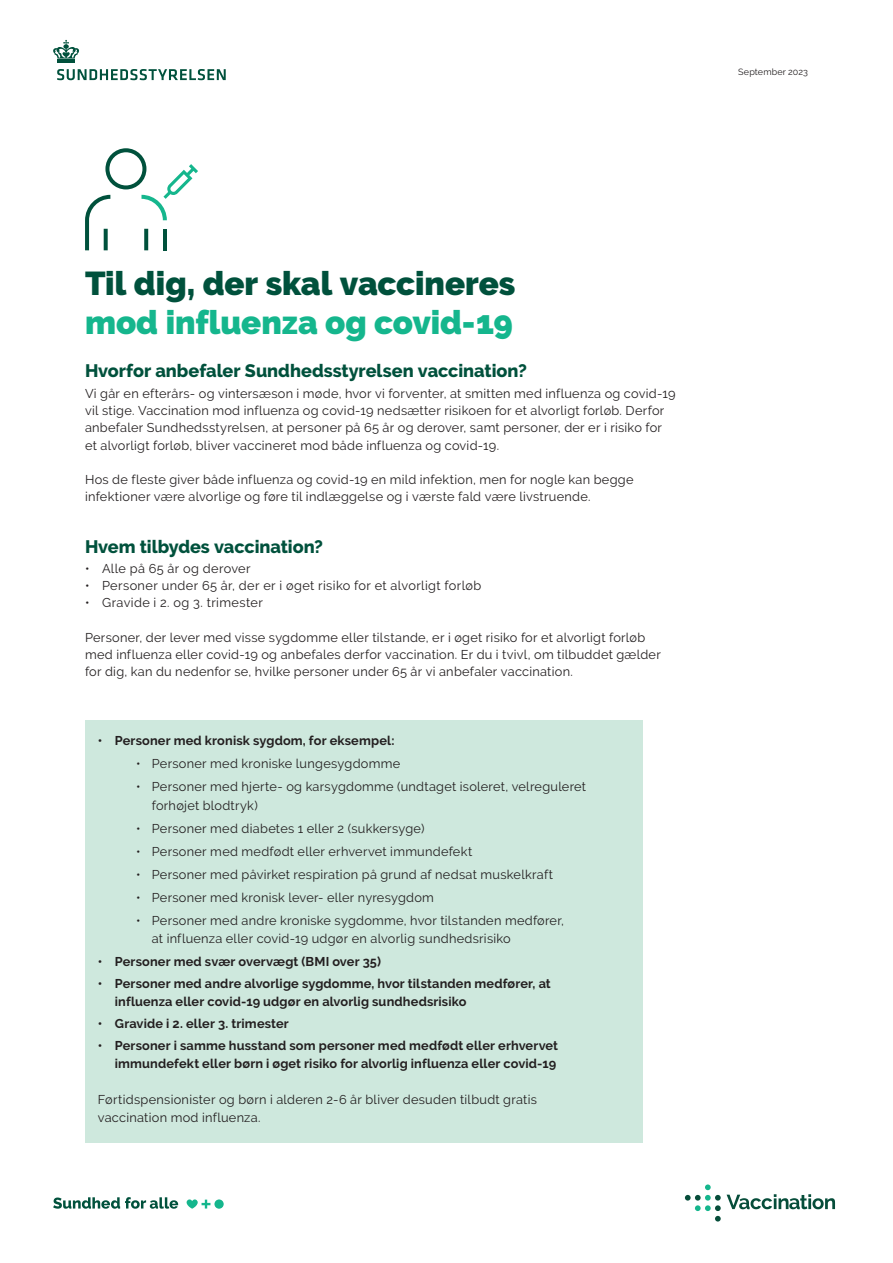
<style>
.page{position:relative;width:893px;height:1263px;background:#fff}
.page>*{position:absolute;margin:0;border:0;box-sizing:border-box;transform-origin:0 0}
.t1{font:900 33px/39px "Raleway";color:#00513c}
.t2{font:800 18px "Raleway";color:#00513c}
.t3{font:12.75px/17.2px "Raleway";letter-spacing:.02em;color:#231f20}
.t4{font:700 12.75px/18px "Raleway";letter-spacing:.01em;color:#231f20}
.t5{font:9px "Raleway";letter-spacing:.015em;color:#231f20}
.s1{color:#15b68d}
</style>
<div class="page">
<hr style="left:57px;top:59px;width:18px;height:4px;background:#00513c">
<svg style="left:53px;top:40px;width:26px;height:19px"></svg>
<svg style="left:57px;top:69px;width:169px;height:11px"></svg>
<svg style="left:53px;top:1197px;width:125px;height:12px"></svg>
<svg style="left:187px;top:1199px;width:37px;height:10px"></svg>
<svg style="left:727px;top:1194px;width:108px;height:15px"></svg>
<svg style="left:685px;top:1184px;width:36px;height:37px"></svg>
<svg style="left:85px;top:148px;width:113px;height:102px"></svg>
<div style="left:85px;top:720px;width:558px;height:423px;background:#cee8dd"></div>
<p class="t5" style="left:738px;top:67px;width:71px">September 2023</p>
<h1 class="t1" style="left:85px;top:264px;width:432px">Til dig, der skal vaccineres <span class="s1">mod influenza og covid-19</span></h1>
<h2 class="t2" style="left:85px;top:360px;width:443px">Hvorfor anbefaler Sundhedsstyrelsen vaccination?</h2>
<p class="t3" style="left:85px;top:385px;width:592px">Vi går en efterårs- og vintersæson i møde, hvor vi forventer, at smitten med influenza og covid-19 vil stige. Vaccination mod influenza og covid-19 nedsætter risikoen for et alvorligt forløb. Derfor anbefaler Sundhedsstyrelsen, at personer på 65 år og derover, samt personer, der er i risiko for et alvorligt forløb, bliver vaccineret mod både influenza og covid-19.</p>
<p class="t3" style="left:85px;top:471px;width:550px">Hos de fleste giver både influenza og covid-19 en mild infektion, men for nogle kan begge infektioner være alvorlige og føre til indlæggelse og i værste fald være livstruende.</p>
<h2 class="t2" style="left:85px;top:537px;width:240px">Hvem tilbydes vaccination?</h2>
<p class="t3" style="left:85px;top:560px;width:167px">• Alle på 65 år og derover</p>
<p class="t3" style="left:85px;top:577px;width:398px">• Personer under 65 år, der er i øget risiko for et alvorligt forløb</p>
<p class="t3" style="left:85px;top:594px;width:179px">• Gravide i 2. og 3. trimester</p>
<p class="t3" style="left:85px;top:629px;width:577px">Personer, der lever med visse sygdomme eller tilstande, er i øget risiko for et alvorligt forløb med influenza eller covid-19 og anbefales derfor vaccination. Er du i tvivl, om tilbuddet gælder for dig, kan du nedenfor se, hvilke personer under 65 år vi anbefaler vaccination.</p>
<p class="t4" style="left:98px;top:731px;width:298px">• Personer med kronisk sygdom, for eksempel:</p>
<p class="t3" style="left:136px;top:755px;width:266px">• Personer med kroniske lungesygdomme</p>
<p class="t3" style="left:152px;top:777px;width:436px;line-height:18.8px;text-indent:-16px">• Personer med hjerte- og karsygdomme (undtaget isoleret, velreguleret forhøjet blodtryk)</p>
<p class="t3" style="left:136px;top:819px;width:290px">• Personer med diabetes 1 eller 2 (sukkersyge)</p>
<p class="t3" style="left:136px;top:842px;width:338px">• Personer med medfødt eller erhvervet immundefekt</p>
<p class="t3" style="left:136px;top:865px;width:418px">• Personer med påvirket respiration på grund af nedsat muskelkraft</p>
<p class="t3" style="left:136px;top:888px;width:299px">• Personer med kronisk lever- eller nyresygdom</p>
<p class="t3" style="left:152px;top:911px;width:414px;line-height:18.8px;text-indent:-16px">• Personer med andre kroniske sygdomme, hvor tilstanden medfører, at influenza eller covid-19 udgør en alvorlig sundhedsrisiko</p>
<p class="t4" style="left:98px;top:952px;width:285px">• Personer med svær overvægt (BMI over 35)</p>
<p class="t4" style="left:115px;top:974px;width:438px;text-indent:-17px">• Personer med andre alvorlige sygdomme, hvor tilstanden medfører, at influenza eller covid-19 udgør en alvorlig sundhedsrisiko</p>
<p class="t4" style="left:98px;top:1015px;width:193px">• Gravide i 2. eller 3. trimester</p>
<p class="t4" style="left:98px;top:1037px;width:462px;text-align:right">• Personer i samme husstand som personer med medfødt eller erhvervet immundefekt eller børn i øget risiko for alvorlig influenza eller covid-19</p>
<p class="t3" style="left:98px;top:1091px;width:441px;line-height:18px">Førtidspensionister og børn i alderen 2-6 år bliver desuden tilbudt gratis vaccination mod influenza.</p>
</div>
